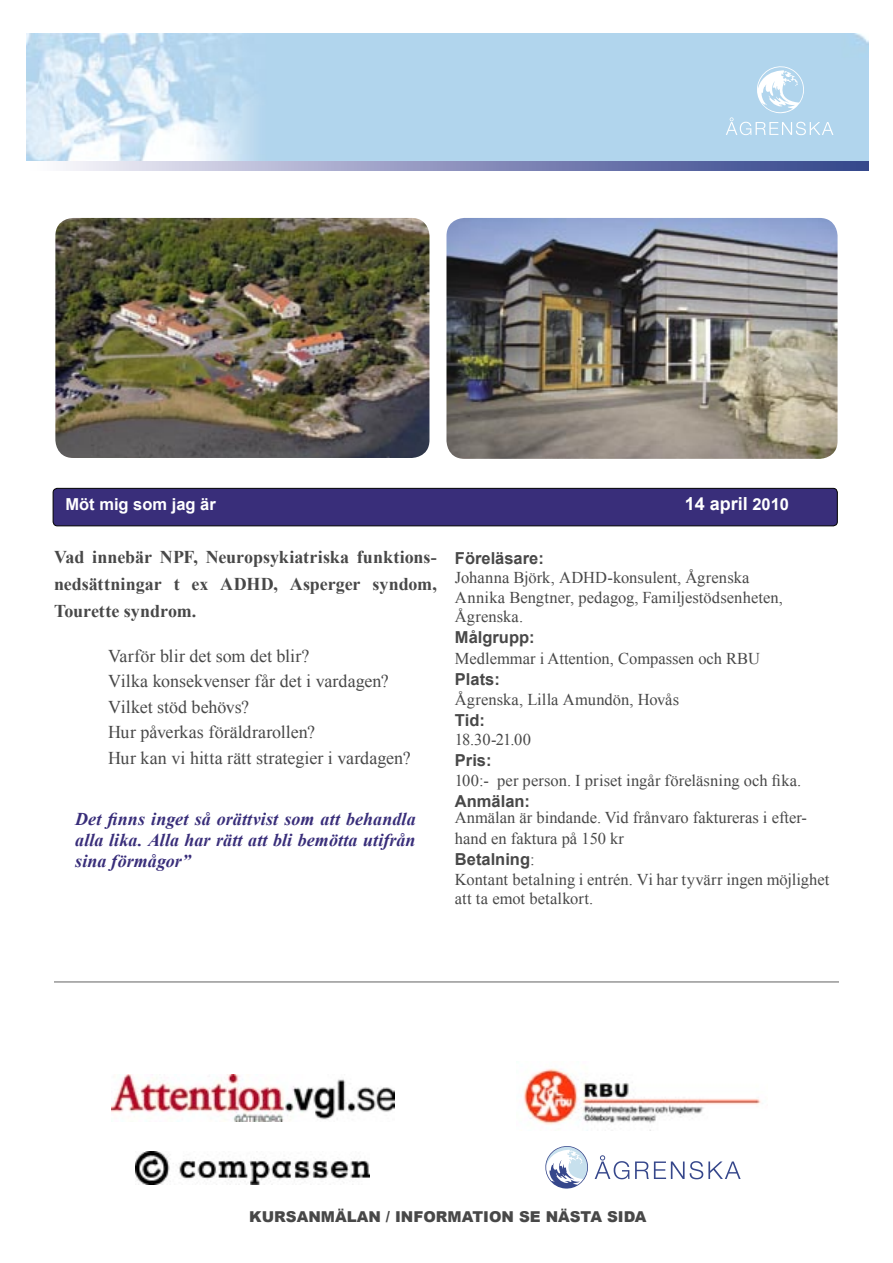
<style>
.page{position:relative;width:893px;height:1263px;background:#fff}
.page>*{position:absolute;margin:0;border:0;box-sizing:border-box;transform-origin:0 0}
.t1{font:18px "Times New Roman";color:#484848}
.t2{font:700 18px/27px "Times New Roman";color:#484848;text-align:justify}
.t3{font:italic 700 18px/21px "Times New Roman";letter-spacing:.005em;color:#392e7a;text-align:justify}
.t4{font:700 18px "Arial";color:#fff}
.t5{font:16.5px/19.5px "Times New Roman";color:#484848}
.t6{font:700 16.5px "Arial";color:#484848}
.t7{font:700 16.5px "Arial";color:#fff}
.t8{font:900 15px "Arial";color:#484848}
.s1{font-size:16.5px}
.s2{font-family:"Times New Roman";font-weight:400}
</style>
<div class="page">
<div style="left:52px;top:488px;width:786px;height:38px;background:#392e7a"></div>
<img style="left:26px;top:34px;width:842px;height:127px">
<svg style="left:726px;top:65px;width:107px;height:70px"></svg>
<svg style="left:66px;top:161px;width:803px;height:9px"></svg>
<hr style="left:54px;top:981px;width:785px;height:1px;background:#636363">
<img style="left:446px;top:218px;width:391px;height:241px">
<img style="left:55px;top:218px;width:374px;height:240px">
<img style="left:112px;top:1074px;width:283px;height:48px">
<svg style="left:545px;top:1146px;width:43px;height:42px"></svg>
<svg style="left:595px;top:1155px;width:34px;height:24px"></svg>
<svg style="left:635px;top:1161px;width:106px;height:18px"></svg>
<img style="left:135px;top:1151px;width:234px;height:33px">
<img style="left:523px;top:1068px;width:238px;height:62px">
<p class="t7" style="left:65px;top:493px;width:152px">Möt mig som jag är</p>
<p class="t4" style="left:685px;top:491px;width:106px">14 april <span class="s1">2010</span></p>
<p class="t2" style="left:54px;top:543px;width:384px">Vad innebär NPF, Neuropsykiatriska funktions&shy;nedsättningar t ex ADHD, Asperger syndom, Tourette syndrom.</p>
<p class="t1" style="left:108px;top:644px;width:203px">Varför blir det som det blir?</p>
<p class="t1" style="left:108px;top:669px;width:282px">Vilka konsekvenser får det i vardagen?</p>
<p class="t1" style="left:108px;top:695px;width:143px">Vilket stöd behövs?</p>
<p class="t1" style="left:108px;top:720px;width:209px">Hur påverkas föräldrarollen?</p>
<p class="t1" style="left:108px;top:746px;width:304px">Hur kan vi hitta rätt strategier i vardagen?</p>
<p class="t3" style="left:75px;top:808px;width:342px">Det finns inget så orättvist som att behandla alla lika. Alla har rätt att bli bemötta utifrån sina förmågor”</p>
<p class="t6" style="left:455px;top:547px;width:90px">Föreläsare:</p>
<p class="t5" style="left:455px;top:568px;width:296px">Johanna Björk, ADHD-konsulent, Ågrenska</p>
<p class="t5" style="left:455px;top:587px;width:330px">Annika Bengtner, pedagog, Familjestödsenheten,<br>Ågrenska.</p>
<p class="t6" style="left:455px;top:627px;width:81px">Målgrupp:</p>
<p class="t5" style="left:455px;top:649px;width:307px">Medlemmar i Attention, Compassen och RBU</p>
<p class="t6" style="left:455px;top:669px;width:46px">Plats:</p>
<p class="t5" style="left:455px;top:689px;width:226px">Ågrenska, Lilla Amundön, Hovås</p>
<p class="t6" style="left:455px;top:709px;width:31px">Tid:</p>
<p class="t5" style="left:455px;top:730px;width:78px">18.30-21.00</p>
<p class="t6" style="left:455px;top:750px;width:38px">Pris:</p>
<p class="t5" style="left:455px;top:770px;width:348px">100:- per person. I priset ingår föreläsning och fika.</p>
<p class="t6" style="left:455px;top:790px;width:77px">Anmälan:</p>
<p class="t5" style="left:455px;top:807px;width:354px;line-height:21px">Anmälan är bindande. Vid frånvaro faktureras i efter&shy;hand en faktura på 150 kr</p>
<p class="t6" style="left:455px;top:849px;width:81px">Betalning<span class="s2">:</span></p>
<p class="t5" style="left:455px;top:869px;width:376px">Kontant betalning i entrén. Vi har tyvärr ingen möjlighet att ta emot betalkort.</p>
<p class="t8" style="left:249px;top:1205px;width:399px">KURSANMÄLAN / INFORMATION SE NÄSTA SIDA</p>
</div>
